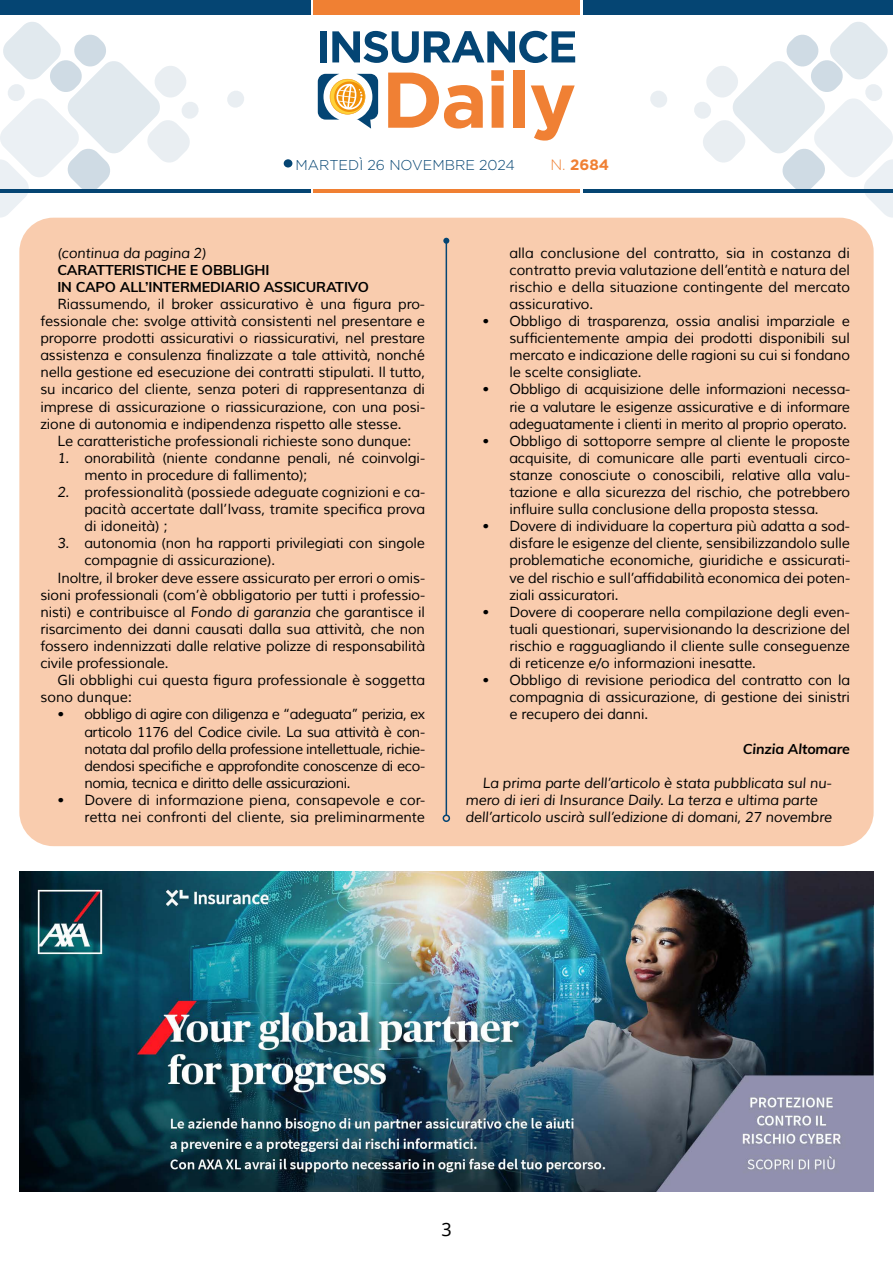
<style>
.page{position:relative;width:893px;height:1263px;background:#fff}
.page>*{position:absolute;margin:0;border:0;box-sizing:border-box;transform-origin:0 0}
.t1{font:18px "Noto Sans";color:#000}
.t2{font:700 15px "Gotham";color:#f08033}
.t3{font:14.25px/17.1px "Muli";letter-spacing:-.01em;color:#000;text-align:justify}
.t4{font:italic 14.25px/17.1px "Muli";letter-spacing:-.01em;color:#000}
.t5{font:700 14.25px/17.1px "Muli";letter-spacing:-.01em;color:#000}
.t6{font:300 14.25px "Gotham";color:#054573}
.t7{font:italic 700 14.25px "Muli";letter-spacing:-.01em;color:#000}
.s1{font-weight:300}
.s2{font-style:italic}
</style>
<div class="page">
<div style="left:0;top:0;width:310px;height:15px;background:#054573"></div>
<div style="left:313px;top:0;width:266px;height:15px;background:#f08033"></div>
<hr style="left:0;top:189px;width:310px;height:3px;background:#054573">
<hr style="left:313px;top:189px;width:266px;height:3px;background:#f08033">
<div style="left:284px;top:159px;width:8px;height:8px;background:#054573;border-radius:50%"></div>
<svg style="left:650px;top:91px;width:17px;height:17px"></svg>
<svg style="left:227px;top:91px;width:17px;height:17px"></svg>
<svg style="left:693px;top:22px;width:200px;height:197px"></svg>
<svg style="left:0;top:22px;width:199px;height:197px"></svg>
<hr style="left:583px;top:189px;width:310px;height:3px;background:#054573">
<div style="left:583px;top:0;width:310px;height:15px;background:#054573"></div>
<svg style="left:318px;top:74px;width:60px;height:55px"></svg>
<svg style="left:388px;top:73px;width:95px;height:56px"></svg>
<svg style="left:491px;top:70px;width:13px;height:58px"></svg>
<div style="left:513px;top:70px;width:12px;height:58px;background:#f08034"></div>
<svg style="left:531px;top:85px;width:44px;height:56px"></svg>
<div style="left:320px;top:31px;width:6px;height:31px;background:#044574"></div>
<svg style="left:332px;top:31px;width:243px;height:32px"></svg>
<div style="left:19px;top:218px;width:855px;height:628px;background:#f9ccae;border-radius:34px"></div>
<hr style="left:446px;top:241px;width:1px;height:574px;background:#054573">
<svg style="left:443px;top:238px;width:6px;height:6px"></svg>
<div style="left:443px;top:814px;width:7px;height:8px;border:2px solid #054573;border-radius:50%"></div>
<img style="left:19px;top:871px;width:855px;height:321px">
<p class="t6" style="left:296px;top:157px;width:221px">MARTEDÌ 26 NOVEMBRE 2024</p>
<p class="t2" style="left:550px;top:156px;width:60px"><span class="s1">N.</span> 2684</p>
<p class="t4" style="left:57px;top:244px;width:150px">(continua da pagina 2)</p>
<p class="t5" style="left:57px;top:260px;width:313px">CARATTERISTICHE E OBBLIGHI<br>IN CAPO ALL’INTERMEDIARIO ASSICURATIVO</p>
<p class="t3" style="left:40px;top:296px;width:386px;text-indent:17px">Riassumendo, il broker assicurativo è una figura pro&shy;fessionale che: svolge attività consistenti nel presentare e proporre prodotti assicurativi o riassicurativi, nel prestare assistenza e consulenza finalizzate a tale attività, nonché nella gestione ed esecuzione dei contratti stipulati. Il tutto, su incarico del cliente, senza poteri di rappresentanza di imprese di assicurazione o riassicurazione, con una posi&shy;zione di autonomia e indipendenza rispetto alle stesse.</p>
<p class="t3" style="left:57px;top:433px;width:355px">Le caratteristiche professionali richieste sono dunque:</p>
<p class="t3" style="left:84px;top:450px;width:342px;text-indent:-27px"><span class="s2">1.</span> onorabilità (niente condanne penali, né coinvolgi&shy;mento in procedure di fallimento);</p>
<p class="t3" style="left:84px;top:484px;width:342px;text-indent:-27px"><span class="s2">2.</span> professionalità (possiede adeguate cognizioni e ca&shy;pacità accertate dall’Ivass, tramite specifica prova di idoneità) ;</p>
<p class="t3" style="left:57px;top:535px;width:369px"><span class="s2">3.</span> autonomia (non ha rapporti privilegiati con singole</p>
<p class="t3" style="left:84px;top:552px;width:192px">compagnie di assicurazione).</p>
<p class="t3" style="left:57px;top:569px;width:369px">Inoltre, il broker deve essere assicurato per errori o omis-</p>
<p class="t3" style="left:40px;top:586px;width:386px">sioni professionali (com’è obbligatorio per tutti i professio-</p>
<p class="t3" style="left:40px;top:604px;width:386px">nisti) e contribuisce al <span class="s2">Fondo di garanzia</span> che garantisce il</p>
<p class="t3" style="left:40px;top:621px;width:386px">risarcimento dei danni causati dalla sua attività, che non</p>
<p class="t3" style="left:40px;top:638px;width:386px">fossero indennizzati dalle relative polizze di responsabilità</p>
<p class="t3" style="left:40px;top:655px;width:130px">civile professionale.</p>
<p class="t3" style="left:57px;top:672px;width:369px">Gli obblighi cui questa figura professionale è soggetta</p>
<p class="t3" style="left:40px;top:689px;width:93px">sono dunque:</p>
<p class="t3" style="left:84px;top:706px;width:342px;text-indent:-27px">• obbligo di agire con diligenza e “adeguata” perizia, ex articolo 1176 del Codice civile. La sua attività è con&shy;notata dal profilo della professione intellettuale, richie&shy;dendosi specifiche e approfondite conoscenze di eco&shy;nomia, tecnica e diritto delle assicurazioni.</p>
<p class="t3" style="left:57px;top:792px;width:369px;text-align:right">• Dovere di informazione piena, consapevole e cor&shy;retta nei confronti del cliente, sia preliminarmente</p>
<p class="t3" style="left:509px;top:244px;width:342px">alla conclusione del contratto, sia in costanza di contratto previa valutazione dell’entità e natura del rischio e della situazione contingente del mercato assicurativo.</p>
<p class="t3" style="left:509px;top:313px;width:342px;text-indent:-27px">• Obbligo di trasparenza, ossia analisi imparziale e sufficientemente ampia dei prodotti disponibili sul mercato e indicazione delle ragioni su cui si fondano le scelte consigliate.</p>
<p class="t3" style="left:509px;top:381px;width:342px;text-indent:-27px">• Obbligo di acquisizione delle informazioni necessa&shy;rie a valutare le esigenze assicurative e di informare adeguatamente i clienti in merito al proprio operato.</p>
<p class="t3" style="left:509px;top:433px;width:342px;text-indent:-27px">• Obbligo di sottoporre sempre al cliente le proposte acquisite, di comunicare alle parti eventuali circo&shy;stanze conosciute o conoscibili, relative alla valu&shy;tazione e alla sicurezza del rischio, che potrebbero influire sulla conclusione della proposta stessa.</p>
<p class="t3" style="left:509px;top:518px;width:342px;text-indent:-27px">• Dovere di individuare la copertura più adatta a sod&shy;disfare le esigenze del cliente, sensibilizzandolo sulle problematiche economiche, giuridiche e assicurati&shy;ve del rischio e sull’affidabilità economica dei poten&shy;ziali assicuratori.</p>
<p class="t3" style="left:509px;top:604px;width:342px;text-indent:-27px">• Dovere di cooperare nella compilazione degli even&shy;tuali questionari, supervisionando la descrizione del rischio e ragguagliando il cliente sulle conseguenze di reticenze e/o informazioni inesatte.</p>
<p class="t3" style="left:509px;top:672px;width:342px;text-indent:-27px">• Obbligo di revisione periodica del contratto con la compagnia di assicurazione, di gestione dei sinistri e recupero dei danni.</p>
<p class="t7" style="left:743px;top:738px;width:109px">Cinzia Altomare</p>
<p class="t4" style="left:465px;top:775px;width:368px;text-indent:17px">La prima parte dell’articolo è stata pubblicata sul nu&shy;mero di ieri di Insurance Daily. La terza e ultima parte dell’articolo uscirà sull’edizione di domani, 27 novembre</p>
<p class="t1" style="left:441px;top:1217px;width:12px">3</p>
</div>
